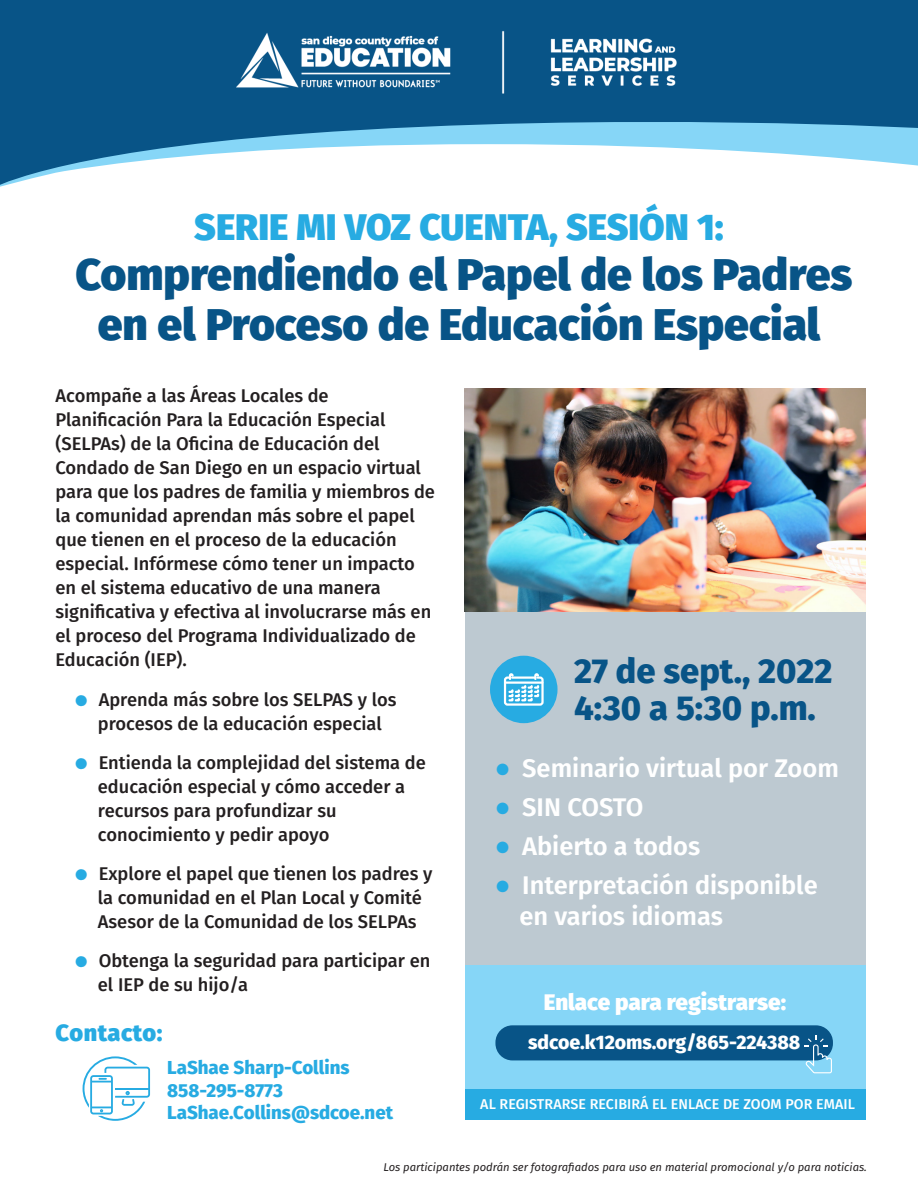
<style>
.page{position:relative;width:918px;height:1188px;background:#fff}
.page>*{position:absolute;margin:0;border:0;box-sizing:border-box;transform-origin:0 0}
.t1{font:800 44.4px/50.2px "Fira Sans";color:#085487;text-align:center}
.t2{font:800 37.05px "Fira Sans";color:#27abe2}
.t3{font:800 34.5px/37.5px "Fira Sans";color:#085487}
.t4{font:600 25.5px/31.5px "Fira Sans";color:#fff}
.t5{font:800 23.55px "Fira Sans";letter-spacing:.025em;color:#27abe2}
.t6{font:800 22.5px "Fira Sans";color:#fff}
.t7{font:800 19.5px "Fira Sans";color:#fff}
.t8{font:800 18.75px/22.5px "Fira Sans";color:#27abe2}
.t9{font:500 18.3px/24px "Fira Sans";color:#231f20}
.t10{font:500 14.25px "Fira Sans";letter-spacing:.005em;color:#fff}
.t11{font:italic 11.25px "Fira Sans";color:#231f20}
.s1{font-size:15.75px;color:#27abe2}
.s2{font-weight:500;font-size:16.5px;color:#27abe2}
</style>
<div class="page">
<svg style="left:83px;top:1056px;width:67px;height:65px"></svg>
<svg style="left:0;top:0;width:918px;height:187px;fill:#085487"></svg>
<img style="left:217px;top:13px;width:484px;height:94px">
<div style="left:465px;top:612px;width:401px;height:353px;background:#bdc9d1"></div>
<div style="left:465px;top:965px;width:401px;height:155px;background:#86d6f7"></div>
<div style="left:465px;top:1089px;width:401px;height:31px;background:#27abe2"></div>
<img style="left:465px;top:389px;width:401px;height:223px">
<div style="left:495px;top:1025px;width:338px;height:35px;background:#085487;border-radius:17px"></div>
<svg style="left:804px;top:1036px;width:28px;height:37px"></svg>
<div style="left:490px;top:656px;width:68px;height:67px;background:#27abe2;border-radius:50%"></div>
<div style="left:504px;top:676px;width:40px;height:30px;border:2px solid #fff;border-radius:2px"></div>
<hr style="left:505px;top:682px;width:37px;height:2px;background:#fff">
<svg style="left:507px;top:673px;width:33px;height:29px"></svg>
<h2 class="t2" style="left:194px;top:194px;width:531px">SERIE MI VOZ CUENTA, SESIÓN 1:</h2>
<h1 class="t1" style="left:76px;top:245px;width:778px">Comprendiendo el Papel de los Padres en el Proceso de Educación Especial</h1>
<p class="t9" style="left:56px;top:383px;width:381px">Acompañe a las Áreas Locales de Planificación Para la Educación Especial (SELPAs) de la Oficina de Educación del Condado de San Diego en un espacio virtual para que los padres de familia y miembros de la comunidad aprendan más sobre el papel que tienen en el proceso de la educación especial. Infórmese cómo tener un impacto en el sistema educativo de una manera significativa y efectiva al involucrarse más en el proceso del Programa Individualizado de Educación (IEP).</p>
<p class="t9" style="left:74px;top:686px;width:324px;text-align:center"><span class="s1">●</span> Aprenda más sobre los SELPAS y los procesos de la educación especial</p>
<p class="t9" style="left:98px;top:750px;width:329px;text-indent:-24px"><span class="s1">●</span> Entienda la complejidad del sistema de educación especial y cómo acceder a recursos para profundizar su conocimiento y pedir apoyo</p>
<p class="t9" style="left:98px;top:861px;width:336px;text-indent:-24px"><span class="s1">●</span> Explore el papel que tienen los padres y la comunidad en el Plan Local y Comité<br>Asesor de la Comunidad de los SELPAs</p>
<p class="t9" style="left:98px;top:948px;width:334px;text-indent:-24px"><span class="s1">●</span> Obtenga la seguridad para participar en el IEP de su hijo/a</p>
<p class="t5" style="left:56px;top:1012px;width:109px">Contacto:</p>
<p class="t8" style="left:167px;top:1055px;width:227px">LaShae Sharp-Collins<br>858-295-8773<br>LaShae.Collins@sdcoe.net</p>
<h3 class="t3" style="left:574px;top:649px;width:260px">27 de sept., 2022<br>4:30 a 5:30 p.m.</h3>
<h3 class="t4" style="left:495px;top:751px;width:345px"><span class="s2">●</span> Seminario virtual por Zoom</h3>
<h3 class="t4" style="left:495px;top:790px;width:149px"><span class="s2">●</span> SIN COSTO</h3>
<h3 class="t4" style="left:495px;top:829px;width:206px"><span class="s2">●</span> Abierto a todos</h3>
<h3 class="t4" style="left:519px;top:868px;width:300px;text-indent:-24px"><span class="s2">●</span> Interpretación disponible en varios idiomas</h3>
<p class="t6" style="left:544px;top:982px;width:244px">Enlace para registrarse:</p>
<p class="t7" style="left:528px;top:1026px;width:274px">sdcoe.k12oms.org/865-224388</p>
<p class="t10" style="left:480px;top:1093px;width:376px">AL REGISTRARSE RECIBIRÁ EL ENLACE DE ZOOM POR EMAIL</p>
<p class="t11" style="left:383px;top:1159px;width:485px">Los participantes podrán ser fotografiados para uso en material promocional y/o para noticias.</p>
</div>
